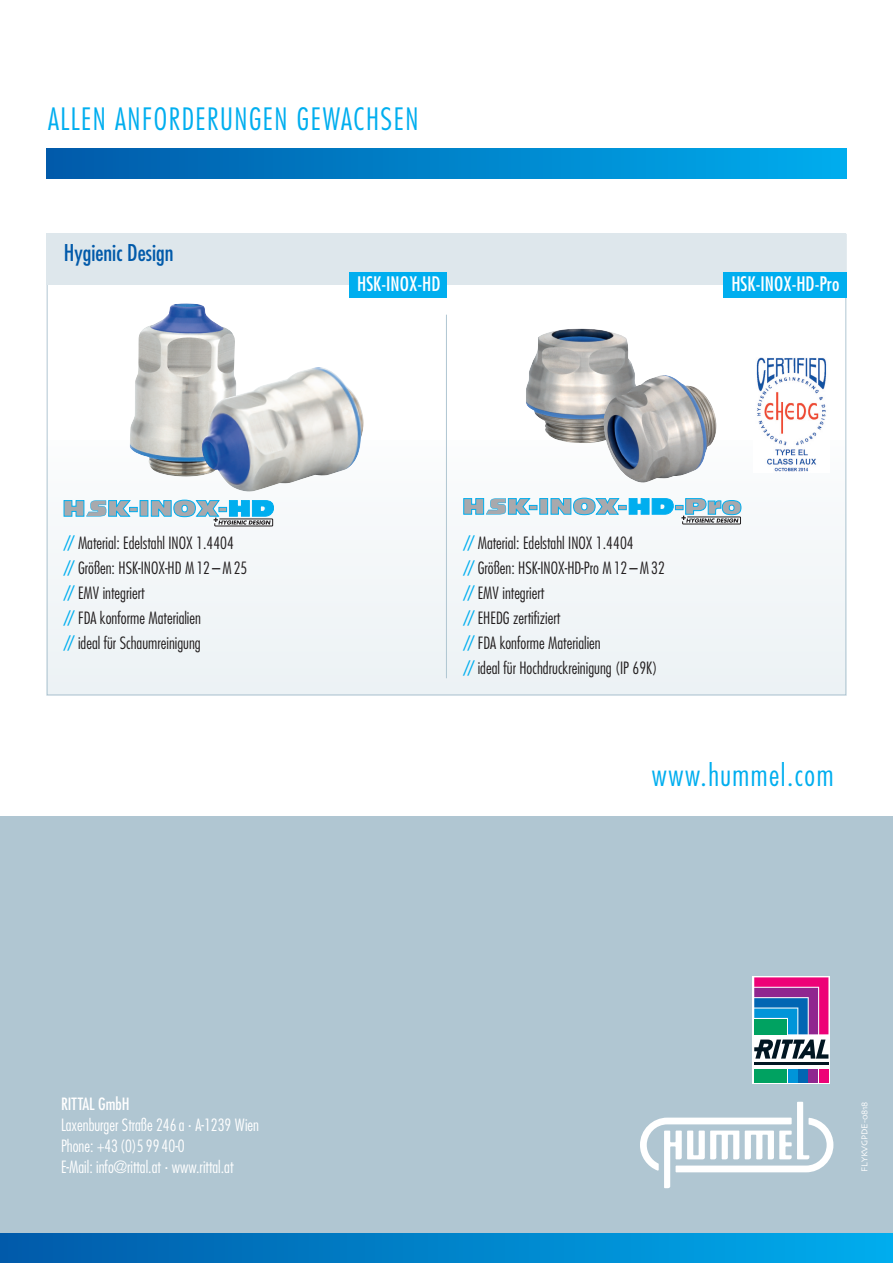
<style>
.page{position:relative;width:893px;height:1263px;background:#fff}
.page>*{position:absolute;margin:0;border:0;box-sizing:border-box;transform-origin:0 0}
.t1{font:300 condensed 30px "Futura Std";letter-spacing:.05em;color:#00aeef}
.t2{font:condensed 22.5px "Futura Std";color:#015aaa}
.t3{font:condensed 19.5px "Futura Std";color:#fff}
.t4{font:300 condensed 16.5px/24.9px "Futura Std";color:#231f20}
.t5{font:300 condensed 16.5px/21px "Futura Std";color:#fff}
.t6{font:9px "Skia";letter-spacing:-.015em;color:#fff}
.s1{font-weight:400;color:#00aeef}
.s2{font-weight:400}
.s3{font-size:19.5px}
</style>
<div class="page">
<div style="left:47px;top:440px;width:799px;height:255px;background:#f2f6f8"></div>
<div style="left:0;top:816px;width:893px;height:447px;background:#b0c6d2"></div>
<div style="left:0;top:1233px;width:893px;height:30px;background:linear-gradient(to right,#015aa9,#00aced)"></div>
<div style="left:47px;top:234px;width:799px;height:51px;background:#dee7ec"></div>
<div style="left:723px;top:272px;width:123px;height:26px;background:#00aeef"></div>
<div style="left:349px;top:272px;width:97px;height:26px;background:#00aeef"></div>
<svg style="left:64px;top:500px;width:73px;height:17px"></svg>
<div style="left:129px;top:507px;width:9px;height:5px;border:1px solid #00aeef"></div>
<div style="left:140px;top:501px;width:8px;height:15px;background:#a8a9ad"></div>
<svg style="left:151px;top:500px;width:123px;height:26px"></svg>
<svg style="left:463px;top:498px;width:68px;height:17px"></svg>
<div style="left:529px;top:505px;width:8px;height:5px;background:#a8a9ad"></div>
<div style="left:529px;top:505px;width:8px;height:5px;border:1px solid #00aeef"></div>
<div style="left:540px;top:499px;width:8px;height:15px;background:#a8a9ad"></div>
<div style="left:539px;top:498px;width:9px;height:16px;border:1px solid #00aeef"></div>
<svg style="left:550px;top:498px;width:124px;height:17px"></svg>
<div style="left:675px;top:505px;width:8px;height:5px;background:#a8a9ad"></div>
<div style="left:675px;top:505px;width:8px;height:5px;border:1px solid #00aeef"></div>
<svg style="left:681px;top:498px;width:60px;height:26px"></svg>
<img style="left:753px;top:357px;width:76px;height:115px">
<img style="left:526px;top:328px;width:109px;height:115px">
<img style="left:603px;top:375px;width:113px;height:108px">
<img style="left:130px;top:303px;width:105px;height:174px">
<img style="left:201px;top:367px;width:163px;height:125px">
<hr style="left:446px;top:315px;width:1px;height:363px;background:#b0c6d2">
<svg style="left:640px;top:1102px;width:193px;height:86px"></svg>
<div style="left:47px;top:149px;width:799px;height:30px;background:linear-gradient(to right,#015aa9,#00acec)"></div>
<svg style="left:753px;top:976px;width:77px;height:108px"></svg>
<div style="left:754px;top:1069px;width:33px;height:13px;background:#00a261"></div>
<div style="left:788px;top:1069px;width:9px;height:13px;background:#0095d9"></div>
<div style="left:798px;top:1069px;width:10px;height:13px;background:#0166b3"></div>
<div style="left:809px;top:1069px;width:9px;height:13px;background:#90268f"></div>
<div style="left:819px;top:1069px;width:9px;height:13px;background:#ed0277"></div>
<hr style="left:754px;top:1062px;width:74px;height:3px;background:#011622">
<svg style="left:754px;top:977px;width:74px;height:81px;background:#7b6a9c"></svg>
<h1 class="t1" style="left:48px;top:106px;width:372px">ALLEN ANFORDERUNGEN GEWACHSEN</h1>
<h2 class="t2" style="left:64px;top:242px;width:111px">Hygienic Design</h2>
<p class="t3" style="left:357px;top:275px;width:85px">HSK-INOX-HD</p>
<p class="t3" style="left:731px;top:275px;width:110px">HSK-INOX-HD-Pro</p>
<p class="t4" style="left:64px;top:532px;width:185px"><span class="s1">//</span> Material: Edelstahl INOX 1.4404 <span class="s1">//</span> Größen: HSK-INOX-HD M12–M25 <span class="s1">//</span> EMV integriert<br><span class="s1">//</span> FDA konforme Materialien<br><span class="s1">//</span> ideal für Schaumreinigung</p>
<p class="t4" style="left:463px;top:532px;width:203px"><span class="s1">//</span> Material: Edelstahl INOX 1.4404<br><span class="s1">//</span> Größen: HSK-INOX-HD-Pro M12 –M32 <span class="s1">//</span> EMV integriert<br><span class="s1">//</span> EHEDG zertifiziert<br><span class="s1">//</span> FDA konforme Materialien<br><span class="s1">//</span> ideal für Hochdruckreinigung (IP 69K)</p>
<h1 class="t1" style="left:652px;top:762px;width:183px">www.hummel.com</h1>
<p class="t5" style="left:61px;top:1094px;width:200px"><span class="s2">RITTAL GmbH<br></span>Laxenburger Straße 246 a <span class="s3">·</span> A-1239 Wien<br>Phone: +43 (0)5 99 40-0<br>E-Mail: info@rittal.at <span class="s3">·</span> www.rittal.at</p>
<p class="t6" style="left:859px;top:1172px;width:72px;rotate:-90deg">FLYKVGPDE-0818</p>
</div>
